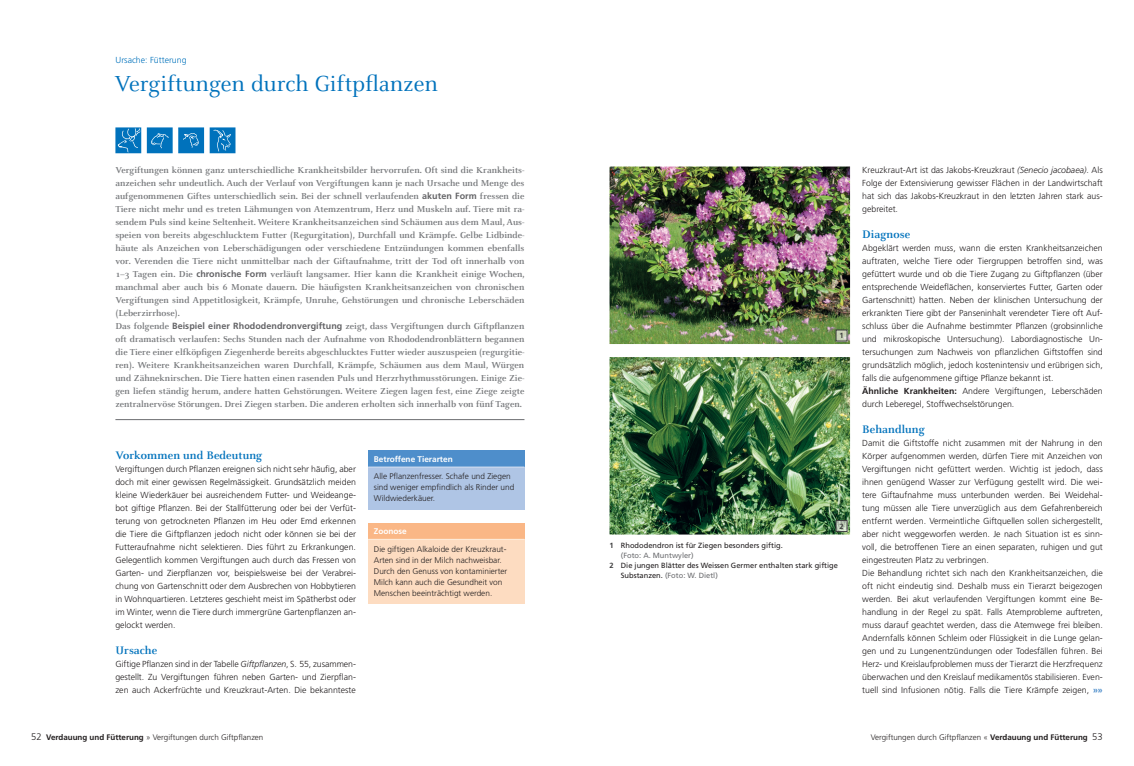
<style>
.page{position:relative;width:1134px;height:766px;background:#fff}
.page>*{position:absolute;margin:0;border:0;box-sizing:border-box;transform-origin:0 0}
.t1{font:24px "Celeste";color:#0072bc}
.t2{font:700 12px "Celeste";letter-spacing:.005em;color:#0072bc}
.t3{font:700 9.5px/13px "Celeste";color:#76787b}
.t4{font:300 8.8px/13px "Frutiger";color:#231f20;text-align:justify}
.t5{font:300 8.8px "Frutiger";color:#0072bc}
.t6{font:300 8.2px/11px "Frutiger";color:#231f20}
.t7{font:700 8.2px "Frutiger";color:#fff}
.t8{font:300 8px "Frutiger";color:#231f20}
.t9{font:7.5px "Frutiger";color:#231f20}
.t10{font:7.5px "Frutiger";color:#6c6d70}
.t11{font:700 7.5px "Frutiger";color:#3e3e3f}
.s1{font-family:"Frutiger";font-size:9px;color:#636366}
.s2{font-style:italic}
.s3{font-weight:700;color:#3e3e3f}
.s4{color:#231f20}
.s5{font-weight:700}
.s6{font-weight:700;color:#4e8ecb}
.s7{font-size:9.5px}
</style>
<div class="page">
<hr style="left:115px;top:419px;width:409px;height:1px;background:#6c6d70">
<div style="left:147px;top:128px;width:25px;height:25px;background:#0072bc"></div>
<svg style="left:151px;top:133px;width:18px;height:15px"></svg>
<div style="left:147px;top:127px;width:26px;height:26px;border:1px solid #0072bc"></div>
<div style="left:210px;top:128px;width:25px;height:25px;background:#0072bc"></div>
<svg style="left:213px;top:130px;width:18px;height:21px"></svg>
<div style="left:210px;top:127px;width:25px;height:26px;border:1px solid #0072bc"></div>
<div style="left:179px;top:128px;width:25px;height:25px;background:#0072bc"></div>
<svg style="left:183px;top:133px;width:16px;height:15px"></svg>
<div style="left:178px;top:127px;width:26px;height:26px;border:1px solid #0072bc"></div>
<div style="left:116px;top:128px;width:25px;height:25px;background:#0072bc"></div>
<svg style="left:118px;top:129px;width:21px;height:22px"></svg>
<div style="left:115px;top:127px;width:26px;height:26px;border:1px solid #0072bc"></div>
<img style="left:609px;top:166px;width:241px;height:178px">
<svg style="left:838px;top:332px;width:7px;height:7px"></svg>
<img style="left:609px;top:357px;width:241px;height:177px">
<svg style="left:838px;top:522px;width:7px;height:7px"></svg>
<div style="left:836px;top:520px;width:11px;height:11px;border:1px solid #3e3e3f"></div>
<div style="left:368px;top:450px;width:156px;height:17px;background:#4e8ecb"></div>
<div style="left:368px;top:467px;width:156px;height:42px;background:#afc5e5"></div>
<hr style="left:368px;top:466px;width:156px;height:1px;background:#d5e0f2">
<div style="left:368px;top:522px;width:156px;height:17px;background:#fab786"></div>
<div style="left:368px;top:539px;width:156px;height:65px;background:#fddcc1"></div>
<hr style="left:368px;top:539px;width:156px;height:1px;background:#feeddd">
<p class="t5" style="left:116px;top:55px;width:72px">Ursache: Fütterung</p>
<h1 class="t1" style="left:114px;top:71px;width:325px">Vergiftungen durch Giftpflanzen</h1>
<p class="t3" style="left:115px;top:163px;width:411px">Vergiftungen können ganz unterschiedliche Krankheitsbilder hervorrufen. Oft sind die Krankheits&shy;anzeichen sehr undeutlich. Auch der Verlauf von Vergiftungen kann je nach Ursache und Menge des aufgenommenen Giftes unterschiedlich sein. Bei der schnell verlaufenden <span class="s1">akuten Form</span> fressen die Tiere nicht mehr und es treten Lähmungen von Atemzentrum, Herz und Muskeln auf. Tiere mit ra&shy;sendem Puls sind keine Seltenheit. Weitere Krankheitsanzeichen sind Schäumen aus dem Maul, Aus&shy;speien von bereits abgeschlucktem Futter (Regurgitation), Durchfall und Krämpfe. Gelbe Lidbinde&shy;häute als Anzeichen von Leberschädigungen oder verschiedene Entzündungen kommen ebenfalls vor. Verenden die Tiere nicht unmittelbar nach der Giftaufnahme, tritt der Tod oft innerhalb von 1–3 Tagen ein. Die <span class="s1">chronische Form</span> verläuft langsamer. Hier kann die Krankheit einige Wochen, manchmal aber auch bis 6 Monate dauern. Die häufigsten Krankheitsanzeichen von chronischen Vergiftungen sind Appetitlosigkeit, Krämpfe, Unruhe, Gehstörungen und chronische Leberschäden (Leberzirrhose).<br>Das folgende <span class="s1">Beispiel einer Rhododendronvergiftung</span> zeigt, dass Vergiftungen durch Giftpflanzen oft dramatisch verlaufen: Sechs Stunden nach der Aufnahme von Rhododendronblättern begannen die Tiere einer elfköpfigen Ziegenherde bereits abgeschlucktes Futter wieder auszuspeien (regurgitie&shy;ren). Weitere Krankheitsanzeichen waren Durchfall, Krämpfe, Schäumen aus dem Maul, Würgen und Zähneknirschen. Die Tiere hatten einen rasenden Puls und Herzrhythmusstörungen. Einige Zie&shy;gen liefen ständig herum, andere hatten Gehstörungen. Weitere Ziegen lagen fest, eine Ziege zeigte zen tralnervöse Störungen. Drei Ziegen starben. Die anderen erholten sich innerhalb von fünf Tagen.</p>
<h2 class="t2" style="left:115px;top:448px;width:148px">Vorkommen und Bedeutung</h2>
<p class="t4" style="left:115px;top:462px;width:242px">Vergiftungen durch Pflanzen ereignen sich nicht sehr häufig, aber doch mit einer gewissen Regelmässigkeit. Grundsätzlich meiden kleine Wiederkäuer bei ausreichendem Futter- und Weideange&shy;bot giftige Pflanzen. Bei der Stallfütterung oder bei der Verfüt&shy;terung von getrockneten Pflanzen im Heu oder Emd erkennen die Tiere die Giftpflanzen jedoch nicht oder können sie bei der Futteraufnahme nicht selektieren. Dies führt zu Erkrankungen.<br>Gelegentlich kommen Vergiftungen auch durch das Fressen von Garten- und Zierpflanzen vor, beispielsweise bei der Verabrei&shy;chung von Gartenschnitt oder dem Ausbrechen von Hobbytieren in Wohnquartieren. Letzteres geschieht meist im Spätherbst oder im Winter, wenn die Tiere durch immergrüne Gartenpflanzen an&shy;gelockt werden.</p>
<h2 class="t2" style="left:115px;top:643px;width:43px">Ursache</h2>
<p class="t4" style="left:115px;top:657px;width:242px">Giftige Pflanzen sind in der Tabelle <span class="s2">Giftpflanzen</span>, S. 55, zusammen&shy;gestellt. Zu Vergiftungen führen neben Garten- und Zierpflan&shy;zen auch Ackerfrüchte und Kreuzkraut-Arten. Die bekannteste</p>
<p class="t7" style="left:374px;top:454px;width:80px">Betroffene Tierarten</p>
<p class="t6" style="left:374px;top:471px;width:142px">Alle Pflanzenfresser. Schafe und Ziegen sind weniger empfindlich als Rinder und<br>Wildwiederkäuer.</p>
<p class="t7" style="left:374px;top:526px;width:34px">Zoonose</p>
<p class="t6" style="left:374px;top:543px;width:135px">Die giftigen Alkaloide der Kreuzkraut-Arten sind in der Milch nachweisbar.<br>Durch den Genuss von kontaminierter Milch kann auch die Gesundheit von Menschen beeinträchtigt werden.</p>
<p class="t11" style="left:839px;top:331px;width:6px">1</p>
<p class="t11" style="left:839px;top:521px;width:6px">2</p>
<p class="t9" style="left:609px;top:540px;width:175px"><span class="s3">1</span> Rhododendron ist für Ziegen besonders giftig.</p>
<p class="t10" style="left:621px;top:550px;width:74px">(Foto: A. Muntwyler)</p>
<p class="t9" style="left:609px;top:560px;width:230px"><span class="s3">2</span> Die jungen Blätter des Weissen Germer enthalten stark giftige</p>
<p class="t10" style="left:621px;top:570px;width:99px"><span class="s4">Substanzen.</span> (Foto: W. Dietl)</p>
<p class="t4" style="left:862px;top:163px;width:242px">Kreuzkraut-Art ist das Jakobs-Kreuzkraut <span class="s2">(Senecio jacobaea)</span>. Als Folge der Extensivierung gewisser Flächen in der Landwirtschaft hat sich das Jakobs-Kreuzkraut in den letzten Jahren stark aus&shy;gebreitet.</p>
<h2 class="t2" style="left:862px;top:227px;width:49px">Diagnose</h2>
<p class="t4" style="left:862px;top:241px;width:242px;text-align:left">Abgeklärt werden muss, wann die ersten Krankheitsanzeichen auftraten, welche Tiere oder Tiergruppen betroffen sind, was gefüttert wurde und ob die Tiere Zugang zu Giftpflanzen (über entsprechende Weideflächen, konserviertes Futter, Garten oder Gartenschnitt) hatten. Neben der klinischen Untersuchung der erkrankten Tiere gibt der Panseninhalt verendeter Tiere oft Auf&shy;schluss über die Aufnahme bestimmter Pflanzen (grobsinnliche und mikroskopische Untersuchung). Labordiagnostische Un&shy;tersuchungen zum Nachweis von pflanzlichen Giftstoffen sind grundsätzlich möglich, jedoch kostenintensiv und erübrigen sich, falls die aufgenommene giftige Pflanze bekannt ist.<br><span class="s5">Ähnliche Krankheiten:</span> Andere Vergiftungen, Leberschäden durch Leberegel, Stoffwechselstörungen.</p>
<h2 class="t2" style="left:862px;top:422px;width:64px">Behandlung</h2>
<p class="t4" style="left:862px;top:436px;width:242px;text-align:left">Damit die Giftstoffe nicht zusammen mit der Nahrung in den Körper aufgenommen werden, dürfen Tiere mit Anzeichen von Vergiftungen nicht gefüttert werden. Wichtig ist jedoch, dass ihnen genügend Wasser zur Verfügung gestellt wird. Die wei&shy;tere Giftaufnahme muss unterbunden werden. Bei Weidehal&shy;tung müssen alle Tiere unverzüglich aus dem Gefahrenbereich entfernt werden. Vermeintliche Giftquellen sollen sichergestellt, aber nicht weggeworfen werden. Je nach Situation ist es sinn&shy;voll, die betroffenen Tiere an einen separaten, ruhigen und gut eingestreuten Platz zu verbringen.<br>Die Behandlung richtet sich nach den Krankheitsanzeichen, die oft nicht eindeutig sind. Deshalb muss ein Tierarzt beigezogen werden. Bei akut verlaufenden Vergiftungen kommt eine Be&shy;handlung in der Regel zu spät. Falls Atemprobleme auftreten, muss darauf geachtet werden, dass die Atemwege frei bleiben.<br>Andernfalls können Schleim oder Flüssigkeit in die Lunge gelan&shy;gen und zu Lungenentzündungen oder Todesfällen führen. Bei Herz- und Kreislaufproblemen muss der Tierarzt die Herzfrequenz überwachen und den Kreislauf medikamentös stabilisieren. Even&shy;tuell sind Infusionen nötig. Falls die Tiere Krämpfe zeigen, <span class="s6">»»</span></p>
<p class="t8" style="left:31px;top:732px;width:234px"><span class="s7">52</span> <span class="s5">Verdauung und Fütterung</span> » Vergiftungen durch Giftpflanzen</p>
<p class="t8" style="left:871px;top:732px;width:234px">Vergiftungen durch Giftpflanzen « <span class="s5">Verdauung und Fütterung</span> <span class="s7">53</span></p>
</div>
